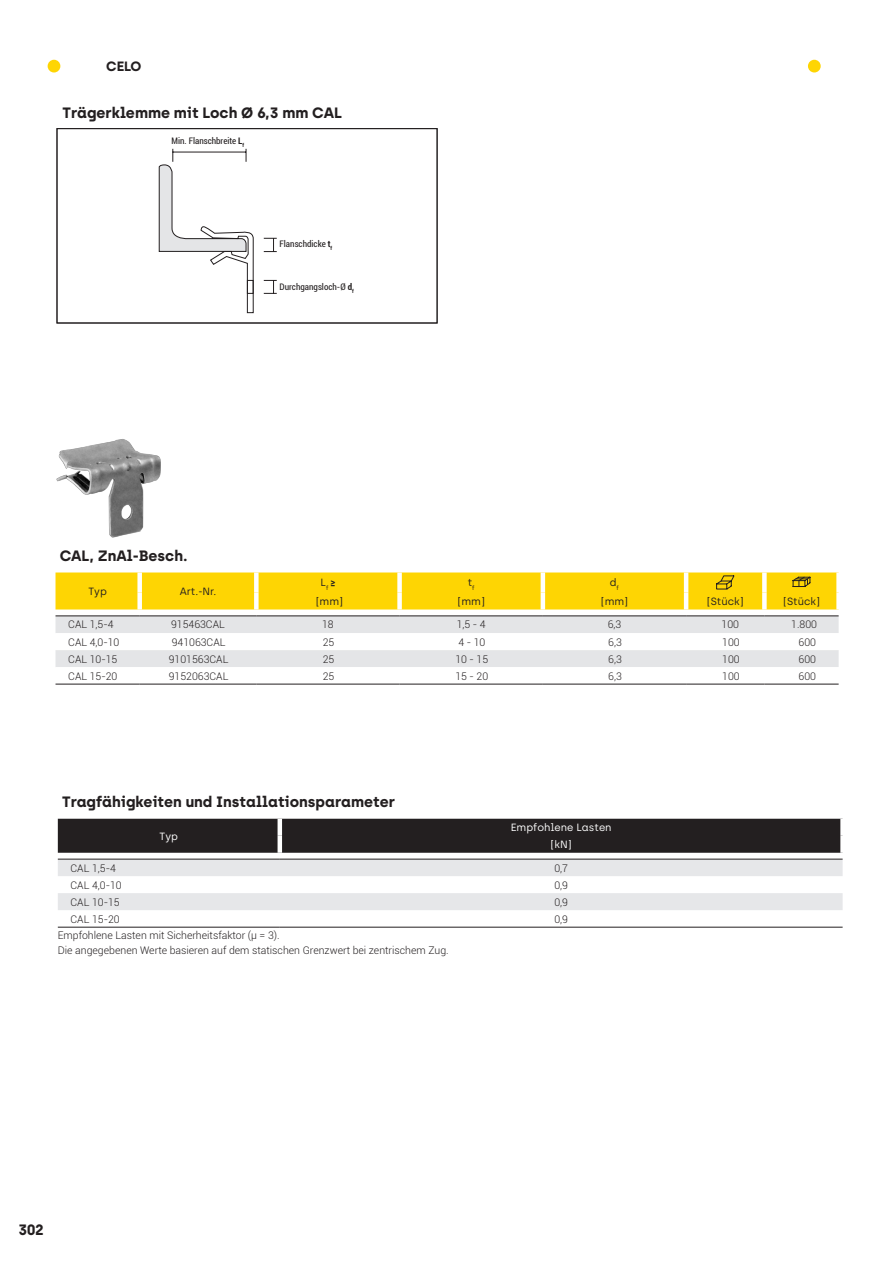
<style>
.page{position:relative;width:893px;height:1263px;background:#fff}
.page>*{position:absolute;margin:0;border:0;box-sizing:border-box;transform-origin:0 0}
.t1{font:700 15px "Archia";color:#231f20}
.t2{font:700 13.5px "Archia";color:#231f20}
.t3{font:300 10.5px/15px "Roboto";color:#231f20}
.t4{font:10.5px "Archia";color:#231f20}
.t5{font:10.5px/17px "Archia";color:#fff;text-align:center}
.t6{font:condensed 9px "Roboto";color:#231f20}
.s1{font-weight:700}
.s2{font-family:"Roboto";font-weight:700;font-stretch:condensed}
</style>
<div class="page">
<svg style="left:264px;top:238px;width:13px;height:14px"></svg>
<svg style="left:264px;top:280px;width:13px;height:14px"></svg>
<svg style="left:158px;top:149px;width:96px;height:164px"></svg>
<div style="left:247px;top:280px;width:7px;height:14px;border:1px solid #231f20"></div>
<div style="left:57px;top:128px;width:380px;height:195px;border:1px solid #231f20"></div>
<svg style="left:56px;top:609px;width:783px;height:7px"></svg>
<svg style="left:56px;top:617px;width:783px;height:67px"></svg>
<hr style="left:56px;top:616px;width:84px;height:1px;background:#231f20">
<hr style="left:140px;top:616px;width:116px;height:1px;background:#231f20">
<hr style="left:256px;top:616px;width:144px;height:1px;background:#231f20">
<hr style="left:400px;top:616px;width:143px;height:1px;background:#231f20">
<hr style="left:543px;top:616px;width:143px;height:1px;background:#231f20">
<hr style="left:686px;top:616px;width:78px;height:1px;background:#231f20">
<hr style="left:764px;top:616px;width:75px;height:1px;background:#231f20">
<hr style="left:56px;top:684px;width:84px;height:1px;background:#231f20">
<hr style="left:140px;top:684px;width:116px;height:1px;background:#231f20">
<hr style="left:256px;top:684px;width:144px;height:1px;background:#231f20">
<hr style="left:400px;top:684px;width:143px;height:1px;background:#231f20">
<hr style="left:543px;top:684px;width:143px;height:1px;background:#231f20">
<hr style="left:686px;top:684px;width:78px;height:1px;background:#231f20">
<hr style="left:764px;top:684px;width:75px;height:1px;background:#231f20">
<img style="left:56px;top:439px;width:105px;height:99px">
<svg style="left:56px;top:572px;width:783px;height:37px;background:#fcd50f"></svg>
<svg style="left:58px;top:858px;width:785px;height:1px"></svg>
<div style="left:58px;top:818px;width:785px;height:35px;background:#231f20"></div>
<div style="left:58px;top:860px;width:785px;height:16px;background:#e6e7e9"></div>
<div style="left:58px;top:893px;width:785px;height:17px;background:#e6e7e9"></div>
<div style="left:840px;top:819px;width:5px;height:17px;background:#fff"></div>
<div style="left:840px;top:836px;width:5px;height:17px;background:#fff"></div>
<hr style="left:58px;top:859px;width:222px;height:1px;background:#231f20">
<hr style="left:280px;top:859px;width:563px;height:1px;background:#231f20">
<hr style="left:58px;top:927px;width:222px;height:1px;background:#231f20">
<hr style="left:280px;top:927px;width:563px;height:1px;background:#231f20">
<hr style="left:278px;top:819px;width:4px;height:17px;background:#fff">
<hr style="left:278px;top:836px;width:4px;height:17px;background:#fff">
<div style="left:808px;top:60px;width:13px;height:12px;background:#fed503;border-radius:50%"></div>
<div style="left:48px;top:60px;width:12px;height:12px;background:#fed503;border-radius:50%"></div>
<p class="t2" style="left:106px;top:58px;width:37px">CELO</p>
<h1 class="t1" style="left:63px;top:103px;width:281px">Trägerklemme mit Loch Ø 6,3 mm CAL</h1>
<p class="t6" style="left:171px;top:135px;width:74px">Min. Flanschbreite <span class="s1">L</span><sub>f</sub></p>
<p class="t6" style="left:280px;top:237px;width:54px">Flanschdicke <span class="s1">t</span><sub>f</sub></p>
<p class="t6" style="left:280px;top:281px;width:76px">Durchgangsloch-Ø <span class="s1">d</span><sub>f</sub></p>
<h1 class="t1" style="left:60px;top:547px;width:129px">CAL, ZnAl-Besch.</h1>
<p class="t4" style="left:88px;top:585px;width:20px">Typ</p>
<p class="t4" style="left:180px;top:585px;width:38px">Art.-Nr.</p>
<p class="t4" style="left:321px;top:576px;width:16px">L<sub>f</sub> <span class="s2">≥</span></p>
<p class="t4" style="left:468px;top:576px;width:9px">t<sub>f</sub></p>
<p class="t4" style="left:610px;top:576px;width:11px">d<sub>f</sub></p>
<p class="t4" style="left:316px;top:595px;width:29px">[mm]</p>
<p class="t4" style="left:457px;top:595px;width:29px">[mm]</p>
<p class="t4" style="left:601px;top:595px;width:29px">[mm]</p>
<p class="t4" style="left:707px;top:595px;width:38px">[Stück]</p>
<p class="t4" style="left:783px;top:595px;width:38px">[Stück]</p>
<p class="t3" style="left:68px;top:617px;width:47px">CAL 1,5-4</p>
<p class="t3" style="left:171px;top:617px;width:55px">915463CAL</p>
<p class="t3" style="left:322px;top:617px;width:13px">18</p>
<p class="t3" style="left:457px;top:617px;width:30px">1,5 - 4</p>
<p class="t3" style="left:608px;top:617px;width:15px">6,3</p>
<p class="t3" style="left:722px;top:617px;width:19px">100</p>
<p class="t3" style="left:791px;top:617px;width:27px">1.800</p>
<p class="t3" style="left:68px;top:634px;width:53px">CAL 4,0-10</p>
<p class="t3" style="left:172px;top:634px;width:55px">941063CAL</p>
<p class="t3" style="left:323px;top:634px;width:13px">25</p>
<p class="t3" style="left:458px;top:634px;width:28px">4 - 10</p>
<p class="t3" style="left:608px;top:634px;width:15px">6,3</p>
<p class="t3" style="left:722px;top:634px;width:19px">100</p>
<p class="t3" style="left:798px;top:634px;width:19px">600</p>
<p class="t3" style="left:68px;top:651px;width:51px">CAL 10-15</p>
<p class="t3" style="left:169px;top:651px;width:61px">9101563CAL</p>
<p class="t3" style="left:323px;top:651px;width:13px">25</p>
<p class="t3" style="left:455px;top:651px;width:34px">10 - 15</p>
<p class="t3" style="left:608px;top:651px;width:15px">6,3</p>
<p class="t3" style="left:722px;top:651px;width:19px">100</p>
<p class="t3" style="left:798px;top:651px;width:19px">600</p>
<p class="t3" style="left:68px;top:668px;width:51px">CAL 15-20</p>
<p class="t3" style="left:169px;top:668px;width:61px">9152063CAL</p>
<p class="t3" style="left:323px;top:668px;width:13px">25</p>
<p class="t3" style="left:455px;top:668px;width:34px">15 - 20</p>
<p class="t3" style="left:608px;top:668px;width:15px">6,3</p>
<p class="t3" style="left:722px;top:668px;width:19px">100</p>
<p class="t3" style="left:798px;top:668px;width:19px">600</p>
<h1 class="t1" style="left:62px;top:793px;width:335px">Tragfähigkeiten und Installationsparameter</h1>
<p class="t5" style="left:160px;top:827px;width:20px">Typ</p>
<p class="t5" style="left:511px;top:819px;width:102px">Empfohlene Lasten [kN]</p>
<p class="t3" style="left:71px;top:860px;width:47px">CAL 1,5-4</p>
<p class="t3" style="left:554px;top:860px;width:15px">0,7</p>
<p class="t3" style="left:71px;top:877px;width:53px">CAL 4,0-10</p>
<p class="t3" style="left:554px;top:877px;width:15px">0,9</p>
<p class="t3" style="left:71px;top:894px;width:51px">CAL 10-15</p>
<p class="t3" style="left:554px;top:894px;width:15px">0,9</p>
<p class="t3" style="left:71px;top:911px;width:51px">CAL 15-20</p>
<p class="t3" style="left:554px;top:911px;width:15px">0,9</p>
<p class="t3" style="left:58px;top:928px;width:392px">Empfohlene Lasten mit Sicherheitsfaktor (μ = 3).<br>Die angegebenen Werte basieren auf dem statischen Grenzwert bei zentrischem Zug.</p>
<h1 class="t1" style="left:19px;top:1220px;width:27px">302</h1>
</div>
